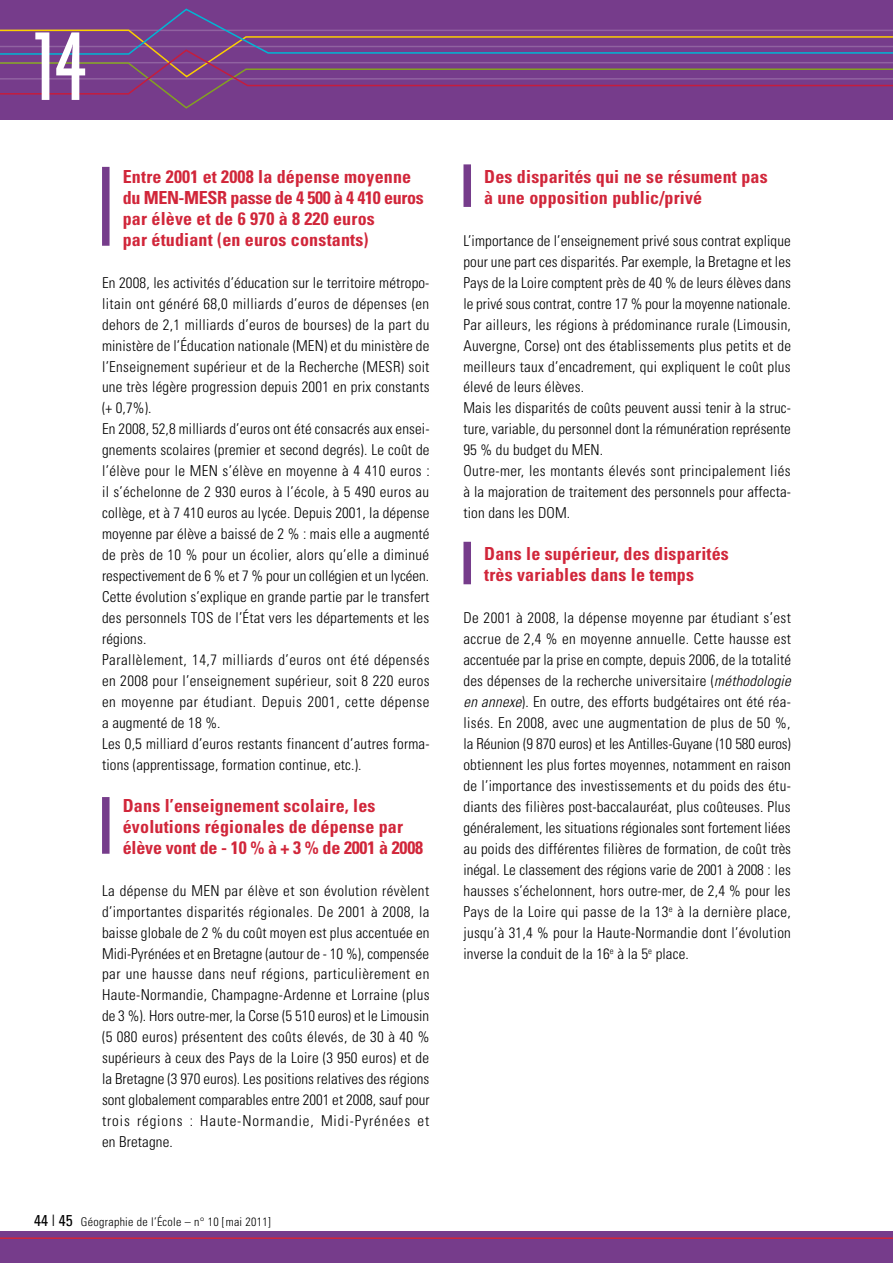
<style>
.page{position:relative;width:893px;height:1263px;background:#fff}
.page>*{position:absolute;margin:0;border:0;box-sizing:border-box;transform-origin:0 0}
.t1{font:94.5px "Industria Solid";color:#fff;scale:1.1 1}
.t2{font:700 condensed 18px/21px "Univers";letter-spacing:.01em;color:#d1263a}
.t3{font:300 condensed 15px/21px "Univers";letter-spacing:.01em;color:#000}
.t4{font:300 condensed 12px "Univers";letter-spacing:.025em;color:#000}
.s1{font-weight:400;font-size:15.75px}
.s2{font-style:italic}
</style>
<div class="page">
<div style="left:0;top:0;width:893px;height:119px;background:#763c8b"></div>
<svg style="left:0;top:8px;width:893px;height:101px"></svg>
<div style="left:0;top:1231px;width:893px;height:32px;background:#763c8b"></div>
<hr style="left:0;top:1237px;width:893px;height:2px;background:#d1263a">
<div style="left:102px;top:167px;width:8px;height:79px;background:#763c8b"></div>
<div style="left:102px;top:797px;width:8px;height:57px;background:#763c8b"></div>
<div style="left:463px;top:164px;width:8px;height:43px;background:#763c8b"></div>
<div style="left:463px;top:542px;width:8px;height:42px;background:#763c8b"></div>
<h1 class="t1" style="left:34px;top:15px;width:50px">14</h1>
<p class="t2" style="left:123px;top:166px;width:302px">Entre 2001 et 2008 la dépense moyenne du MEN-MESR passe de 4 500 à 4 410 euros par élève et de 6 970 à 8 220 euros<br>par étudiant (en euros constants)</p>
<p class="t3" style="left:102px;top:272px;width:329px">En 2008, les activités d’éducation sur le territoire métropo&shy;litain ont généré 68,0 milliards d’euros de dépenses (en dehors de 2,1 milliards d’euros de bourses) de la part du ministère de l’Éducation nationale (MEN) et du ministère de l’Enseignement supérieur et de la Recherche (MESR) soit une très légère progression depuis 2001 en prix constants (+ 0,7%).<br>En 2008, 52,8 milliards d’euros ont été consacrés aux ensei&shy;gnements scolaires (premier et second degrés). Le coût de l’élève pour le MEN s’élève en moyenne à 4 410 euros : il s’échelonne de 2 930 euros à l’école, à 5 490 euros au collège, et à 7 410 euros au lycée. Depuis 2001, la dépense moyenne par élève a baissé de 2 % : mais elle a augmenté de près de 10 % pour un écolier, alors qu’elle a diminué respectivement de 6 % et 7 % pour un collégien et un lycéen.<br>Cette évolution s’explique en grande partie par le transfert des personnels TOS de l’État vers les départements et les régions.<br>Parallèlement, 14,7 milliards d’euros ont été dépensés en 2008 pour l’enseignement supérieur, soit 8 220 euros en moyenne par étudiant. Depuis 2001, cette dépense a augmenté de 18 %.<br>Les 0,5 milliard d’euros restants financent d’autres forma&shy;tions (apprentissage, formation continue, etc.).</p>
<p class="t2" style="left:123px;top:795px;width:302px">Dans l’enseignement scolaire, les évolutions régionales de dépense par élève vont de - 10 % à + 3 % de 2001 à 2008</p>
<p class="t3" style="left:102px;top:880px;width:329px;text-align:justify">La dépense du MEN par élève et son évolution révèlent d’importantes disparités régionales. De 2001 à 2008, la baisse globale de 2 % du coût moyen est plus accentuée en Midi-Pyrénées et en Bretagne (autour de - 10 %), compensée par une hausse dans neuf régions, particulièrement en Haute-Normandie, Champagne-Ardenne et Lorraine (plus de 3 %). Hors outre-mer, la Corse (5 510 euros) et le Limousin (5 080 euros) présentent des coûts élevés, de 30 à 40 % supérieurs à ceux des Pays de la Loire (3 950 euros) et de la Bretagne (3 970 euros). Les positions relatives des régions sont globalement comparables entre 2001 et 2008, sauf pour trois régions : Haute-Normandie, Midi-Pyrénées et en Bretagne.</p>
<p class="t4" style="left:34px;top:1214px;width:238px"><span class="s1">44 | 45</span> Géographie de l’école – n° 10 [mai 2011]</p>
<p class="t2" style="left:484px;top:166px;width:285px">Des disparités qui ne se résument pas à une opposition public/privé</p>
<p class="t3" style="left:463px;top:230px;width:329px">L’importance de l’enseignement privé sous contrat explique pour une part ces disparités. Par exemple, la Bretagne et les Pays de la Loire comptent près de 40 % de leurs élèves dans le privé sous contrat, contre 17 % pour la moyenne nationale.<br>Par ailleurs, les régions à prédominance rurale (Limousin, Auvergne, Corse) ont des établissements plus petits et de meilleurs taux d’encadrement, qui expliquent le coût plus élevé de leurs élèves.<br>Mais les disparités de coûts peuvent aussi tenir à la struc&shy;ture, variable, du personnel dont la rémunération représente 95 % du budget du MEN.<br>Outre-mer, les montants élevés sont principalement liés à la majoration de traitement des personnels pour affecta&shy;tion dans les DOM.</p>
<p class="t2" style="left:484px;top:543px;width:246px">Dans le supérieur, des disparités très variables dans le temps</p>
<p class="t3" style="left:463px;top:607px;width:329px;text-align:justify">De 2001 à 2008, la dépense moyenne par étudiant s’est accrue de 2,4 % en moyenne annuelle. Cette hausse est accentuée par la prise en compte, depuis 2006, de la totalité des dépenses de la recherche universitaire (<span class="s2">méthodologie en annexe</span>). En outre, des efforts budgétaires ont été réa&shy;lisés. En 2008, avec une augmentation de plus de 50 %, la Réunion (9 870 euros) et les Antilles-Guyane (10 580 euros) obtiennent les plus fortes moyennes, notamment en raison de l’importance des investissements et du poids des étu&shy;diants des filières post-baccalauréat, plus coûteuses. Plus généralement, les situations régionales sont fortement liées au poids des différentes filières de formation, de coût très inégal. Le classement des régions varie de 2001 à 2008 : les hausses s’échelonnent, hors outre-mer, de 2,4 % pour les Pays de la Loire qui passe de la 13<sup>e</sup> à la dernière place, jusqu’à 31,4 % pour la Haute-Normandie dont l’évolution inverse la conduit de la 16<sup>e</sup> à la 5<sup>e</sup> place.</p>
</div>
